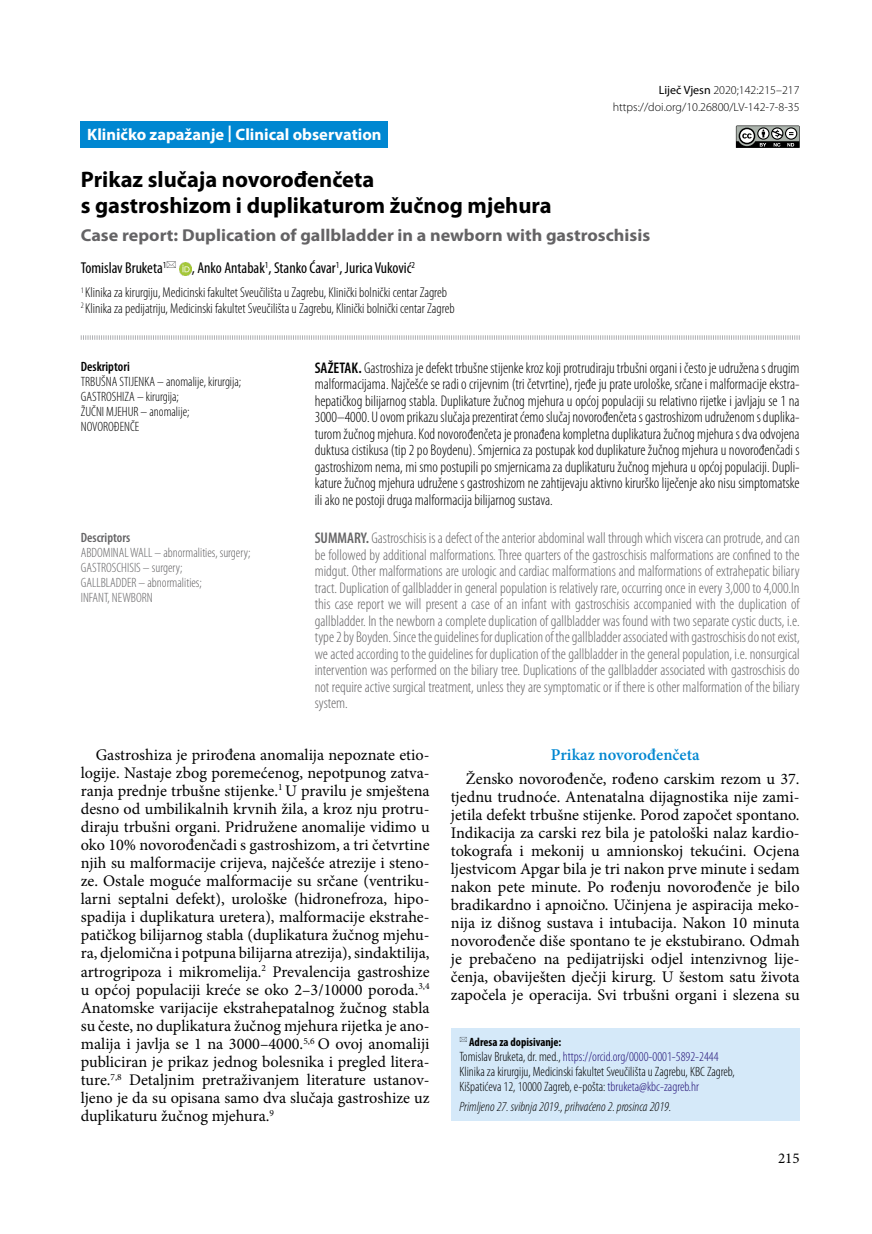
<style>
.page{position:relative;width:872px;height:1234px;background:#fff}
.page>*{position:absolute;margin:0;border:0;box-sizing:border-box;transform-origin:0 0}
.t1{font:700 22.5px/25.5px "Myriad Pro";color:#000}
.t2{font:700 17.25px "Myriad Pro";color:#646365;scale:1.05 1}
.t3{font:700 16.5px "Myriad Pro";color:#fff}
.t4{font:600 16.5px "Minion Pro";color:#0087d1}
.t5{font:16.2px/18px "Minion Pro";color:#000;text-align:justify}
.t6{font:condensed 15.75px "Myriad Pro";color:#000}
.t7{font:300 condensed 15.45px/16.5px "Myriad Pro";color:#646365;text-align:justify}
.t8{font:300 condensed 15.45px/16.5px "Myriad Pro";color:#000;text-align:justify}
.t9{font:15px "Minion Pro";color:#000}
.t10{font:300 condensed 14.25px/15.8px "Myriad Pro";color:#000}
.t11{font:300 condensed 13.5px/15px "Myriad Pro";color:#000}
.t12{font:300 condensed 13.5px/15px "Myriad Pro";color:#646365}
.t13{font:italic 300 condensed 13.5px "Myriad Pro";color:#000}
.t14{font:600 condensed 13.5px "Myriad Pro";color:#000}
.t15{font:600 condensed 13.5px "Myriad Pro";color:#646365}
.t16{font:300 12px/16.5px "Myriad Pro";color:#000;text-align:right}
.t17{font:700 condensed 12px "Myriad Pro";color:#000}
.s1{font-weight:400}
.s2{font-weight:600}
.s3{color:#231177}
</style>
<div class="page">
<svg style="left:736px;top:125px;width:63px;height:23px"></svg>
<div style="left:451px;top:1028px;width:348px;height:92px;background:#d5e9f9"></div>
<svg style="left:80px;top:335px;width:720px;height:5px"></svg>
<div style="left:81px;top:121px;width:307px;height:27px;background:#0087d1"></div>
<svg style="left:179px;top:262px;width:13px;height:13px"></svg>
<p class="t3" style="left:87px;top:123px;width:296px">Kliničko zapažanje | Clinical observation</p>
<p class="t16" style="left:613px;top:82px;width:188px"><span class="s1">Liječ Vjesn</span> 2020;142:215–217 https://doi.org/10.26800/LV-142-7-8-35</p>
<h1 class="t1" style="left:81px;top:166px;width:472px">Prikaz slučaja novorođenčeta<br>s gastroshizom i duplikaturom žučnog mjehura</h1>
<p class="t2" style="left:81px;top:224px;width:544px">Case report: Duplication of gallbladder in a newborn with gastroschisis</p>
<p class="t6" style="left:81px;top:258px;width:87px">Tomislav Bruketa<sup>1</sup></p>
<p class="t6" style="left:192px;top:258px;width:225px">, Anko Antabak<sup>1</sup>, Stanko Ćavar<sup>1</sup>, Jurica Vuković<sup>2</sup></p>
<p class="t10" style="left:81px;top:284px;width:375px"><sup>1</sup> Klinika za kirurgiju, Medicinski fakultet Sveučilišta u Zagrebu, Klinički bolnički centar Zagreb<br><sup>2</sup> Klinika za pedijatriju, Medicinski fakultet Sveučilišta u Zagrebu, Klinički bolnički centar Zagreb</p>
<p class="t14" style="left:81px;top:358px;width:50px">Deskriptori</p>
<p class="t11" style="left:81px;top:374px;width:162px">TRBUŠNA STIJENKA – anomalije, kirurgija;<br>GASTROSHIZA – kirurgija;<br>ŽUČNI MJEHUR – anomalije;<br>NOVOROĐENČE</p>
<p class="t8" style="left:315px;top:359px;width:486px"><span class="s2">SAŽETAK.</span> Gastroshiza je defekt trbušne stijenke kroz koji protrudiraju trbušni organi i često je udružena s drugim malformacijama. Najčešće se radi o crijevnim (tri četvrtine), rjeđe ju prate urološke, srčane i malformacije ekstra&shy;hepatičkog bilijarnog stabla. Duplikature žučnog mjehura u općoj populaciji su relativno rijetke i javljaju se 1 na 3000–4000. U ovom prikazu slučaja prezentirat ćemo slučaj novorođenčeta s gastroshizom udruženom s duplika&shy;turom žučnog mjehura. Kod novorođenčeta je pronađena kompletna duplikatura žučnog mjehura s dva odvojena duktusa cistikusa (tip 2 po Boydenu). Smjernica za postupak kod duplikature žučnog mjehura u novorođenčadi s gastroshizom nema, mi smo postupili po smjernicama za duplikaturu žučnog mjehura u općoj populaciji. Dupli&shy;kature žučnog mjehura udružene s gastroshizom ne zahtijevaju aktivno kirurško liječenje ako nisu simptomatske ili ako ne postoji druga malformacija bilijarnog sustava.</p>
<p class="t7" style="left:315px;top:529px;width:486px"><span class="s2">SUMMARY.</span> Gastroschisis is a defect of the anterior abdominal wall through which viscera can protrude, and can be followed by additional malformations. Three quarters of the gastroschisis malformations are confined to the midgut. Other malformations are urologic and cardiac malformations and malformations of extrahepatic biliary tract. Duplication of gallbladder in general population is relatively rare, occurring once in every 3,000 to 4,000.In this case report we will present a case of an infant with gastroschisis accompanied with the duplication of gallbladder. In the newborn a complete duplication of gallbladder was found with two separate cystic ducts, i.e. type 2 by Boyden. Since the guidelines for duplication of the gallbladder associated with gastroschisis do not exist, we acted according to the guidelines for duplication of the gallbladder in the general population, i.e. nonsurgical intervention was performed on the biliary tree. Duplications of the gallbladder associated with gastroschisis do not require active surgical treatment, unless they are symptomatic or if there is other malformation of the biliary system.</p>
<p class="t5" style="left:81px;top:745px;width:350px;text-indent:15px">Gastroshiza je prirođena anomalija nepoznate etio&shy;logije. Nastaje zbog poremećenog, nepotpunog zatva&shy;ranja prednje trbušne stijenke.<sup>1</sup> U pravilu je smještena desno od umbilikalnih krvnih žila, a kroz nju protru&shy;diraju trbušni organi. Pridružene anomalije vidimo u oko 10% novorođenčadi s gastroshizom, a tri četvrtine njih su malformacije crijeva, najčešće atrezije i steno&shy;ze. Ostale moguće malformacije su srčane (ventriku&shy;larni septalni defekt), urološke (hidronefroza, hipo&shy;spadija i duplikatura uretera), malformacije ekstrahe&shy;patičkog bilijarnog stabla (duplikatura žučnog mjehu&shy;ra, djelomična i potpuna bilijarna atrezija), sindaktilija, artrogripoza i mikromelija.<sup>2</sup> Prevalencija gastroshize u općoj populaciji kreće se oko 2–3/10000 poroda.<sup>3,4<br></sup>Anatomske varijacije ekstrahepatalnog žučnog stabla su česte, no duplikatura žučnog mjehura rijetka je ano&shy;malija i javlja se 1 na 3000–4000.<sup>5,6</sup> O ovoj anomaliji publiciran je prikaz jednog bolesnika i pregled litera&shy;ture.<sup>7,8</sup> Detaljnim pretraživanjem literature ustanov&shy;ljeno je da su opisana samo dva slučaja gastroshize uz duplikaturu žučnog mjehura.<sup>9</sup></p>
<p class="t4" style="left:551px;top:743px;width:150px">Prikaz novorođenčeta</p>
<p class="t15" style="left:81px;top:528px;width:51px">Descriptors</p>
<p class="t12" style="left:81px;top:544px;width:171px">ABDOMINAL WALL – abnormalities, surgery;<br>GASTROSCHISIS – surgery;<br>GALLBLADDER – abnormalities;<br>INFANT, NEWBORN</p>
<p class="t5" style="left:451px;top:770px;width:350px;text-indent:15px">Žensko novorođenče, rođeno carskim rezom u 37. tjednu trudnoće. Antenatalna dijagnostika nije zami&shy;jetila defekt trbušne stijenke. Porod započet spontano.<br>Indikacija za carski rez bila je patološki nalaz kardio&shy;tokografa i mekonij u amnionskoj tekućini. Ocjena ljestvicom Apgar bila je tri nakon prve minute i sedam nakon pete minute. Po rođenju novorođenče je bilo bradikardno i apnoično. Učinjena je aspiracija meko&shy;nija iz dišnog sustava i intubacija. Nakon 10 minuta novorođenče diše spontano te je ekstubirano. Odmah je prebačeno na pedijatrijski odjel intenzivnog lije&shy;čenja, obaviješten dječji kirurg. U šestom satu života započela je operacija. Svi trbušni organi i slezena su</p>
<p class="t17" style="left:469px;top:1034px;width:94px">Adresa za dopisivanje:</p>
<p class="t11" style="left:459px;top:1048px;width:277px">Tomislav Bruketa, dr. med., <span class="s3">https://orcid.org/0000-0001-5892-2444<br></span>Klinika za kirurgiju, Medicinski fakultet Sveučilišta u Zagrebu, KBC Zagreb,<br>Kišpatićeva 12, 10000 Zagreb, e-pošta: <span class="s3">tbruketa@kbc-zagreb.hr</span></p>
<p class="t13" style="left:459px;top:1097px;width:213px">Primljeno 27. svibnja 2019., prihvaćeno 2. prosinca 2019.</p>
<p class="t9" style="left:778px;top:1147px;width:23px">215</p>
</div>
